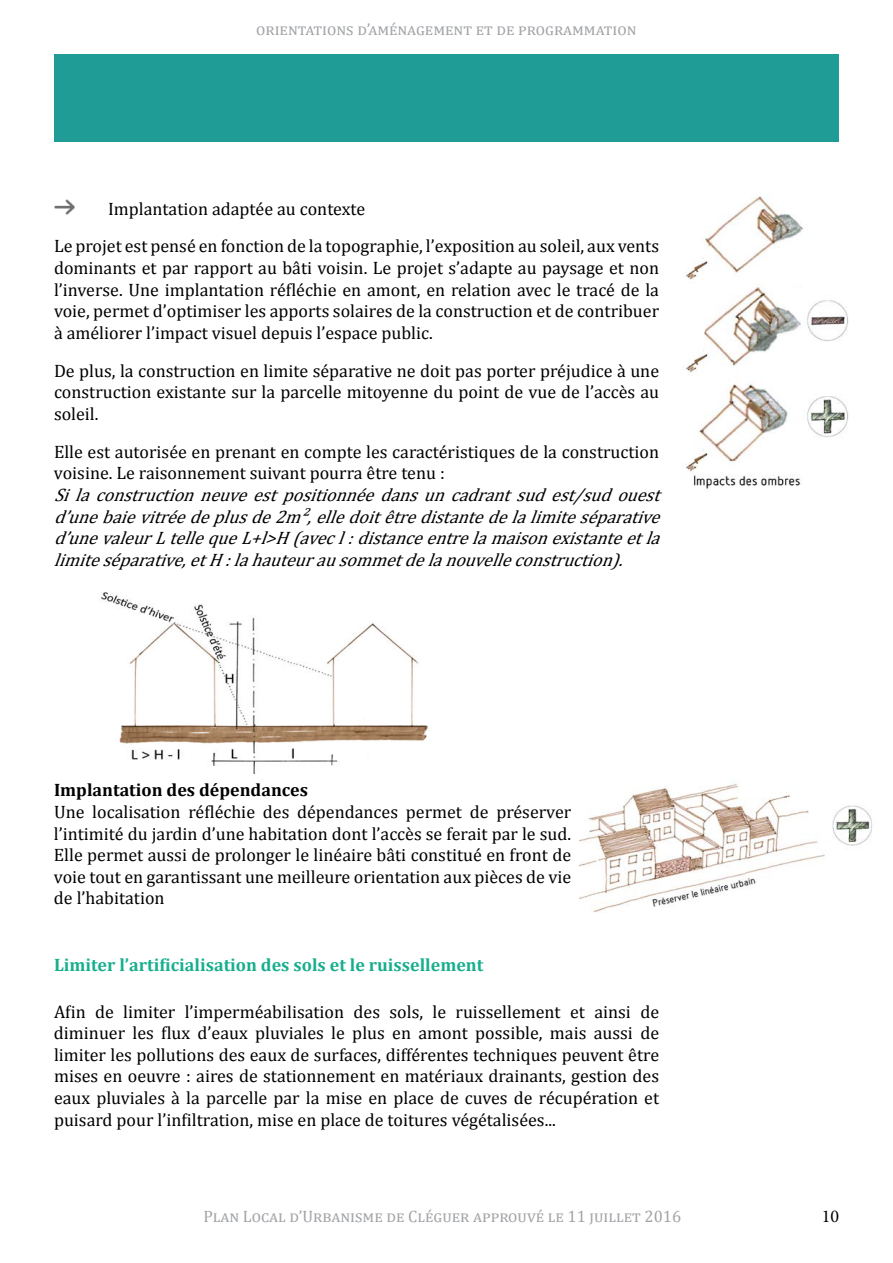
<style>
.page{position:relative;width:893px;height:1263px;background:#fff}
.page>*{position:absolute;margin:0;border:0;box-sizing:border-box;transform-origin:0 0}
.t1{font:18px/21.6px "Cambria";color:#000;text-align:justify}
.t2{font:italic 18px/21.6px "Cambria";color:#000;text-align:justify}
.t3{font:700 18px "Cambria";color:#17ae8e}
.t4{font:700 18px "Cambria";color:#000}
.t5{font:18px "Minion Pro";color:#000}
.t6{font:16.5px "Cambria";color:#a1a3a6}
.t7{font:16.5px "Cambria";letter-spacing:.055em;color:#a1a3a6}
</style>
<div class="page">
<div style="left:54px;top:54px;width:785px;height:87px;background:#1f9c95"></div>
<img style="left:580px;top:784px;width:293px;height:128px">
<img style="left:54px;top:199px;width:21px;height:15px">
<img style="left:685px;top:196px;width:164px;height:293px">
<img style="left:101px;top:592px;width:327px;height:181px">
<p class="t7" style="left:256px;top:20px;width:382px">orientations d’aménagement et de programmation</p>
<p class="t1" style="left:54px;top:190px;width:607px;line-height:37.8px;text-indent:54px">Implantation adaptée au contexte<br>Le projet est pensé en fonction de la topographie, l’exposition au soleil, aux vents</p>
<p class="t1" style="left:54px;top:257px;width:607px">dominants et par rapport au bâti voisin. Le projet s’adapte au paysage et non l’inverse. Une implantation réfléchie en amont, en relation avec le tracé de la voie, permet d’optimiser les apports solaires de la construction et de contribuer à améliorer l’impact visuel depuis l’espace public.</p>
<p class="t1" style="left:54px;top:360px;width:607px">De plus, la construction en limite séparative ne doit pas porter préjudice à une construction existante sur la parcelle mitoyenne du point de vue de l’accès au soleil.</p>
<p class="t1" style="left:54px;top:441px;width:607px">Elle est autorisée en prenant en compte les caractéristiques de la construction voisine. Le raisonnement suivant pourra être tenu :</p>
<p class="t2" style="left:54px;top:484px;width:643px">Silaconstructionneuveestpositionnéedansuncadrantsudest/sudouest d’unebaievitréedeplusde2m²,elledoitêtredistantedelalimiteséparative d’unevaleurLtellequeL+l&gt;H(avecl:distanceentrelamaisonexistanteetla limiteséparative,etH:lahauteurausommetdelanouvelleconstruction).</p>
<p class="t4" style="left:54px;top:781px;width:256px">Implantation des dépendances</p>
<p class="t1" style="left:54px;top:801px;width:519px">Une localisation réfléchie des dépendances permet de préserver l’intimité du jardin d’une habitation dont l’accès se ferait par le sud.<br>Elle permet aussi de prolonger le linéaire bâti constitué en front de voie tout en garantissant une meilleure orientation aux pièces de vie de l’habitation</p>
<p class="t3" style="left:54px;top:952px;width:431px">Limiter l’artificialisation des sols et le ruissellement</p>
<p class="t1" style="left:54px;top:1000px;width:607px">Afin de limiter l’imperméabilisation des sols, le ruissellement et ainsi de diminuer les flux d’eaux pluviales le plus en amont possible, mais aussi de limiter les pollutions des eaux de surfaces, différentes techniques peuvent être mises en oeuvre : aires de stationnement en matériaux drainants, gestion des eaux pluviales à la parcelle par la mise en place de cuves de récupération et puisard pour l’infiltration, mise en place de toitures végétalisées...</p>
<p class="t6" style="left:203px;top:1206px;width:479px">Plan Local d’Urbanisme de Cléguer approuvé le 11 juillet 2016</p>
<p class="t5" style="left:822px;top:1209px;width:19px">10</p>
</div>
